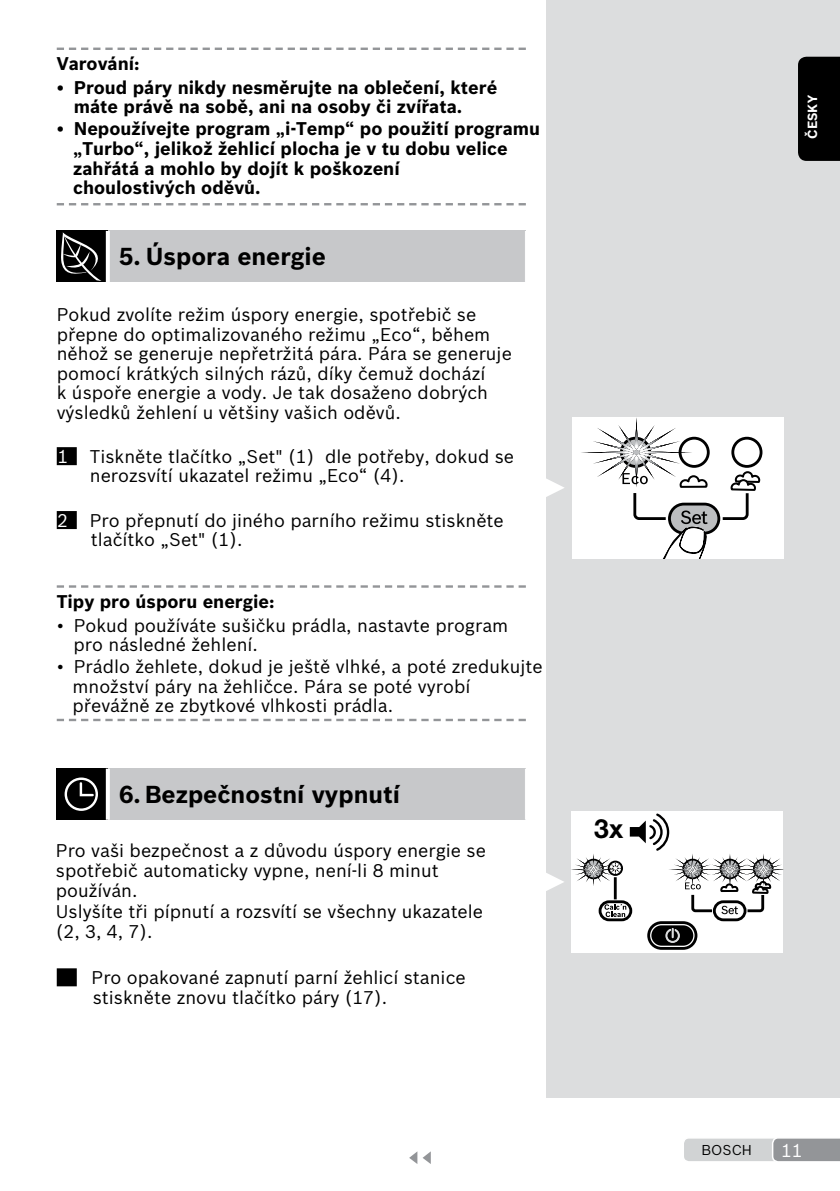
<style>
.page{position:relative;width:840px;height:1191px;background:#fff}
.page>*{position:absolute;margin:0;border:0;box-sizing:border-box;transform-origin:0 0}
.t1{font:700 26.4px "Helvetica Neue LT Std";color:#000}
.t2{font:700 24px "Bosch Sans";color:#000}
.t3{font:18px/19.4px "Bosch Sans";color:#000}
.t4{font:700 18px/19.6px "Bosch Sans";color:#000}
.t5{font:18px "Bosch Sans";color:#fff}
.t6{font:14px "Bosch Sans";color:#000}
.t7{font:700 13px "Bosch Sans";color:#fff}
.s1{color:#fff}
</style>
<div class="page">
<div style="left:546px;top:0;width:293px;height:1098px;background:#dcddde"></div>
<svg style="left:409px;top:1151px;width:21px;height:13px"></svg>
<div style="left:683px;top:1137px;width:106px;height:24px;background:#d1d3d4;border-radius:6px"></div>
<div style="left:682px;top:1137px;width:107px;height:25px;border:2px solid #fff;border-radius:6px"></div>
<svg style="left:771px;top:1137px;width:68px;height:25px;background:#a1a2a5"></svg>
<div style="left:798px;top:57px;width:41px;height:104px;background:#000"></div>
<svg style="left:57px;top:48px;width:468px;height:2px"></svg>
<svg style="left:57px;top:203px;width:468px;height:2px"></svg>
<div style="left:57px;top:447px;width:20px;height:18px;background:#000"></div>
<div style="left:57px;top:511px;width:20px;height:18px;background:#000"></div>
<svg style="left:57px;top:585px;width:468px;height:3px"></svg>
<svg style="left:57px;top:719px;width:468px;height:2px"></svg>
<div style="left:57px;top:968px;width:20px;height:18px;background:#000"></div>
<div style="left:57px;top:231px;width:51px;height:51px;background:#000"></div>
<div style="left:108px;top:231px;width:417px;height:51px;background:#c7c8ca"></div>
<hr style="left:524px;top:231px;width:1px;height:51px;background:#fff">
<hr style="left:106px;top:231px;width:4px;height:51px;background:#fff">
<svg style="left:61px;top:232px;width:45px;height:49px"></svg>
<div style="left:57px;top:768px;width:51px;height:51px;background:#000"></div>
<div style="left:108px;top:768px;width:417px;height:51px;background:#c7c8ca"></div>
<hr style="left:524px;top:768px;width:1px;height:51px;background:#fff">
<hr style="left:106px;top:768px;width:4px;height:51px;background:#fff">
<div style="left:65px;top:777px;width:33px;height:34px;border:2px solid #fff;border-radius:50%"></div>
<svg style="left:79px;top:781px;width:16px;height:16px"></svg>
<div style="left:571px;top:417px;width:212px;height:141px;background:#fff"></div>
<div style="left:731px;top:437px;width:31px;height:31px;border:3px solid #000;border-radius:50%"></div>
<svg style="left:581px;top:418px;width:180px;height:140px"></svg>
<svg style="left:546px;top:873px;width:18px;height:18px"></svg>
<svg style="left:546px;top:478px;width:18px;height:19px"></svg>
<div style="left:571px;top:811px;width:211px;height:141px;background:#fff"></div>
<div style="left:651px;top:925px;width:42px;height:20px;background:#000;border-radius:10px"></div>
<div style="left:647px;top:921px;width:50px;height:28px;border:3px solid #000;border-radius:13px"></div>
<div style="left:598px;top:900px;width:34px;height:21px;border:3px solid #000;border-radius:9px"></div>
<div style="left:712px;top:900px;width:34px;height:21px;border:3px solid #000;border-radius:9px"></div>
<svg style="left:665px;top:928px;width:14px;height:15px"></svg>
<svg style="left:571px;top:813px;width:211px;height:104px"></svg>
<p class="t4" style="left:57px;top:53px;width:84px">Varování:</p>
<p class="t4" style="left:74px;top:78px;width:425px;text-indent:-17px">• Proud páry nikdy nesměrujte na oblečení, které máte právě na sobě, ani na osoby či zvířata.</p>
<p class="t4" style="left:73px;top:119px;width:468px;text-indent:-16px">• Nepoužívejte program „i-Temp“ po použití programu „Turbo“, jelikož žehlicí plocha je v tu dobu velice zahřátá a mohlo by dojít k poškození<br>choulostivých oděvů.</p>
<h2 class="t2" style="left:119px;top:241px;width:208px">5. Úspora energie</h2>
<p class="t3" style="left:57px;top:305px;width:456px">Pokud zvolíte režim úspory energie, spotřebič se přepne do optimalizovaného režimu „Eco“, během něhož se generuje nepřetržitá pára. Pára se generuje pomocí krátkých silných rázů, díky čemuž dochází<br>k úspoře energie a vody. Je tak dosaženo dobrých výsledků žehlení u většiny vašich oděvů.</p>
<p class="t3" style="left:90px;top:446px;width:425px;text-indent:-33px"><span class="s1">1</span> Tiskněte tlačítko „Set" (1) dle potřeby, dokud se nerozsvítí ukazatel režimu „Eco“ (4).</p>
<p class="t3" style="left:91px;top:510px;width:414px;text-indent:-34px"><span class="s1">2</span> Pro přepnutí do jiného parního režimu stiskněte tlačítko „Set" (1).</p>
<p class="t4" style="left:57px;top:591px;width:219px">Tipy pro úsporu energie:</p>
<p class="t3" style="left:73px;top:615px;width:436px;text-indent:-17px">• Pokud používáte sušičku prádla, nastavte program pro následné žehlení.</p>
<p class="t3" style="left:72px;top:657px;width:471px;text-indent:-16px">• Prádlo žehlete, dokud je ještě vlhké, a poté zredukujte množství páry na žehličce. Pára se poté vyrobí převážně ze zbytkové vlhkosti prádla.</p>
<h2 class="t2" style="left:119px;top:779px;width:282px">6. Bezpečnostní vypnutí</h2>
<p class="t3" style="left:56px;top:839px;width:431px;line-height:20.4px">Pro vaši bezpečnost a z důvodu úspory energie se spotřebič automaticky vypne, není-li 8 minut používán.<br>Uslyšíte tři pípnutí a rozsvítí se všechny ukazatele (2, 3, 4, 7).</p>
<p class="t3" style="left:91px;top:967px;width:375px">Pro opakované zapnutí parní žehlicí stanice stiskněte znovu tlačítko páry (17).</p>
<h1 class="t1" style="left:594px;top:812px;width:30px">3x</h1>
<p class="t7" style="left:804px;top:139px;width:45px;rotate:-90deg">nglish</p>
<p class="t6" style="left:701px;top:1141px;width:52px">BOSCH</p>
<p class="t5" style="left:780px;top:1139px;width:23px">11</p>
</div>
